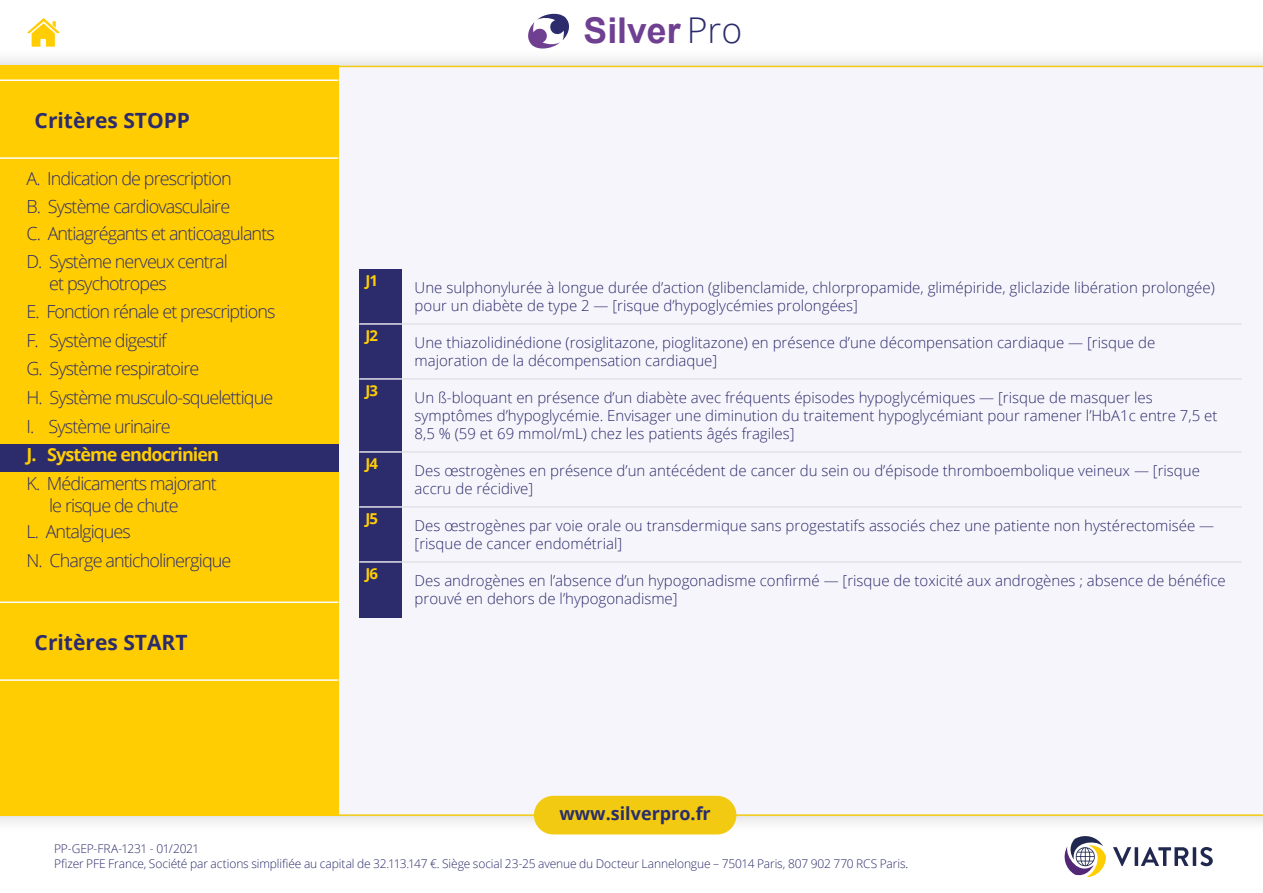
<style>
.page{position:relative;width:1263px;height:893px;background:#fff}
.page>*{position:absolute;margin:0;border:0;box-sizing:border-box;transform-origin:0 0}
.t1{font:700 35.55px "Arial";color:#6f4092}
.t2{font:700 21px "Open Sans";color:#2c2b6c}
.t3{font:300 18px/28.7px "Open Sans";letter-spacing:-.05em;color:#2c2b6c}
.t4{font:700 18px "Open Sans";letter-spacing:-.05em;color:#ffcd02}
.t5{font:700 18px "Open Sans";color:#2a2d6b}
.t6{font:300 15px/18px "Open Sans";color:#2c2b6c}
.t7{font:700 15px "Open Sans";letter-spacing:-.05em;color:#ffcd02}
.t8{font:300 12px/14.4px "Open Sans";letter-spacing:-.01em;color:#2c2b6c}
.s1{font-family:"Open Sans";font-weight:300;color:#2c2b6c}
.s2{color:#000}
</style>
<div class="page">
<svg style="left:1113px;top:847px;width:100px;height:19px"></svg>
<svg style="left:1064px;top:836px;width:42px;height:40px"></svg>
<div style="left:0;top:47px;width:1263px;height:788px;background:#000;opacity:.2"></div>
<div style="left:338px;top:66px;width:925px;height:750px;background:#f6f5fb"></div>
<div style="left:534px;top:796px;width:202px;height:38px;background:#f1ca11;border-radius:19px"></div>
<div style="left:0;top:66px;width:338px;height:750px;background:#ffcd02"></div>
<svg style="left:526px;top:13px;width:45px;height:36px"></svg>
<div style="left:359px;top:269px;width:43px;height:349px;background:#2c2b6c"></div>
<hr style="left:359px;top:323px;width:43px;height:2px;background:#e3e1e9">
<hr style="left:402px;top:323px;width:840px;height:2px;background:#e3e1e9">
<hr style="left:359px;top:378px;width:43px;height:2px;background:#e3e1e9">
<hr style="left:402px;top:378px;width:840px;height:2px;background:#e3e1e9">
<hr style="left:359px;top:451px;width:43px;height:2px;background:#e3e1e9">
<hr style="left:402px;top:451px;width:840px;height:2px;background:#e3e1e9">
<hr style="left:359px;top:506px;width:43px;height:2px;background:#e3e1e9">
<hr style="left:402px;top:506px;width:840px;height:2px;background:#e3e1e9">
<hr style="left:359px;top:561px;width:43px;height:2px;background:#e3e1e9">
<hr style="left:402px;top:561px;width:840px;height:2px;background:#e3e1e9">
<div style="left:0;top:444px;width:338px;height:27px;background:#2c2b6c"></div>
<hr style="left:0;top:679px;width:338px;height:2px;background:#fff">
<hr style="left:0;top:601px;width:338px;height:2px;background:#fff">
<hr style="left:0;top:157px;width:338px;height:2px;background:#fff">
<hr style="left:0;top:80px;width:338px;height:1px;background:#fff">
<svg style="left:27px;top:18px;width:33px;height:29px"></svg>
<h2 class="t2" style="left:35px;top:106px;width:157px">Critères STOPP</h2>
<p class="t3" style="left:26px;top:165px;width:207px;line-height:27.2px">A. Indication de prescription<br>B. Système cardiovasculaire</p>
<p class="t3" style="left:49px;top:251px;width:180px;line-height:21.6px;text-indent:-23px">D. Système nerveux central et psychotropes</p>
<p class="t3" style="left:26px;top:297px;width:251px">E. Fonction rénale et prescriptions<br>F. Système digestif<br>G. Système respiratoire<br>H. Système musculo-squelettique<br>I. Système urinaire</p>
<p class="t3" style="left:49px;top:472px;width:169px;line-height:21.6px;text-indent:-23px">K. Médicaments majorant le risque de chute</p>
<p class="t3" style="left:26px;top:517px;width:206px">L. Antalgiques<br>N. Charge anticholinergique</p>
<p class="t3" style="left:26px;top:218px;width:250px">C. Antiagrégants et anticoagulants</p>
<p class="t4" style="left:26px;top:442px;width:194px">J. Système endocrinien</p>
<h2 class="t2" style="left:35px;top:628px;width:154px">Critères START</h2>
<h1 class="t1" style="left:584px;top:5px;width:160px">Silver <span class="s1">Pro</span></h1>
<p class="t7" style="left:365px;top:270px;width:14px">J1</p>
<p class="t6" style="left:415px;top:278px;width:802px">Une sulphonylurée à longue durée d’action (glibenclamide, chlorpropamide, glimépiride, gliclazide libération prolongée) pour un diabète de type 2 — [risque d’hypoglycémies prolongées]</p>
<p class="t7" style="left:365px;top:325px;width:14px">J2</p>
<p class="t6" style="left:415px;top:333px;width:742px">Une thiazolidinédione (rosiglitazone, pioglitazone) en présence d’une décompensation cardiaque — [risque de majoration de la décompensation cardiaque]</p>
<p class="t7" style="left:365px;top:380px;width:14px">J3</p>
<p class="t6" style="left:415px;top:388px;width:804px">Un ß-bloquant en présence d’un diabète avec fréquents épisodes hypoglycémiques — [risque de masquer les symptômes d’hypoglycémie. Envisager une diminution du traitement hypoglycémiant pour ramener l’HbA1c entre 7,5 et<br>8,5 % (59 et 69 mmol/mL) chez les patients âgés fragiles]</p>
<p class="t7" style="left:365px;top:453px;width:14px">J4</p>
<p class="t6" style="left:415px;top:461px;width:787px">Des œstrogènes en présence d’un antécédent de cancer du sein ou d’épisode thromboembolique veineux — [risque accru de récidive]</p>
<p class="t7" style="left:365px;top:508px;width:14px">J5</p>
<p class="t6" style="left:415px;top:516px;width:801px">Des œstrogènes par voie orale ou transdermique sans progestatifs associés chez une patiente non hystérectomisée — [risque de cancer endométrial]</p>
<p class="t7" style="left:365px;top:563px;width:14px">J6</p>
<p class="t6" style="left:415px;top:571px;width:813px">Des androgènes en l’absence d’un hypogonadisme confirmé — [risque de toxicité aux androgènes ; absence de bénéfice prouvé en dehors de l’hypogonadisme]</p>
<p class="t5" style="left:559px;top:801px;width:153px">www.silverpro.fr</p>
<p class="t8" style="left:54px;top:841px;width:856px">PP-GEP-FRA-1231 - 01/2021<br>Pfizer PFE France, Société par actions simplifiée au capital de 32.113.147 €. Siège social 23-25 avenue du Docteur Lannelongue – 75014 Paris, 807 902 770 RCS Paris<span class="s2">.</span></p>
</div>
